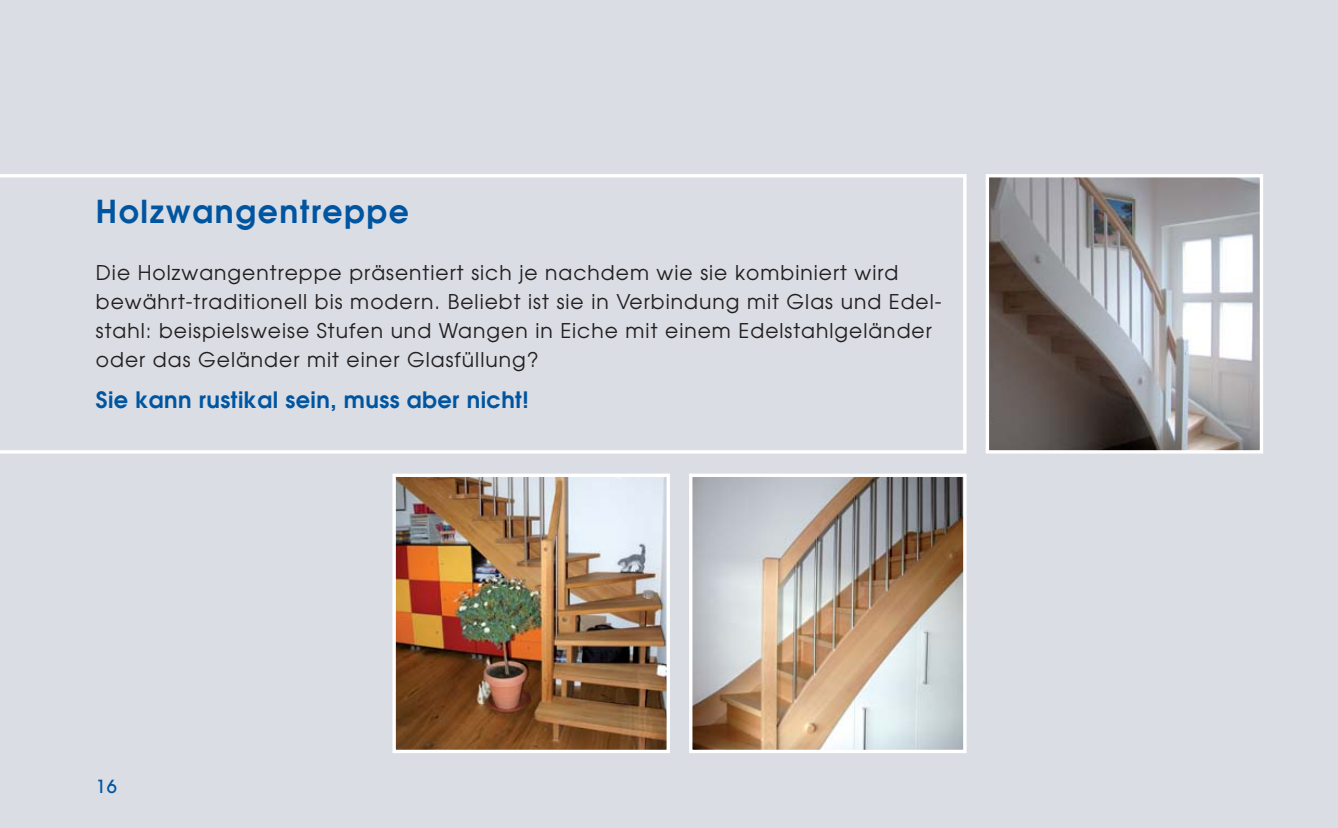
<style>
.page{position:relative;width:1338px;height:828px;background:#dadde4}
.page>*{position:absolute;margin:0;border:0;box-sizing:border-box;transform-origin:0 0}
.t1{font:600 31.5px "Avant Garde";letter-spacing:.05em;color:#0055a1}
.t2{font:600 22.5px "Avant Garde";letter-spacing:.02em;color:#0055a1}
.t3{font:20.25px/29.2px "Avant Garde";letter-spacing:.05em;color:#231f20}
.t4{font:500 18px "Avant Garde";color:#0055a1}
</style>
<div class="page">
<svg style="left:0;top:174px;width:966px;height:279px"></svg>
<img style="left:990px;top:178px;width:269px;height:271px">
<div style="left:986px;top:174px;width:277px;height:279px;border:3px solid #fff"></div>
<img style="left:693px;top:477px;width:269px;height:272px">
<div style="left:689px;top:473px;width:277px;height:280px;border:3px solid #fff"></div>
<img style="left:396px;top:477px;width:270px;height:272px">
<div style="left:392px;top:473px;width:278px;height:280px;border:3px solid #fff"></div>
<h1 class="t1" style="left:96px;top:199px;width:315px">Holzwangentreppe</h1>
<p class="t3" style="left:96px;top:259px;width:847px">Die Holzwangentreppe präsentiert sich je nachdem wie sie kombiniert wird bewährt-traditionell bis modern. Beliebt ist sie in Verbindung mit Glas und Edel&shy;stahl: beispielsweise Stufen und Wangen in Eiche mit einem Edelstahlgeländer oder das Geländer mit einer Glasfüllung?</p>
<p class="t2" style="left:96px;top:391px;width:434px">Sie kann rustikal sein, muss aber nicht!</p>
<p class="t4" style="left:96px;top:779px;width:22px">16</p>
</div>
